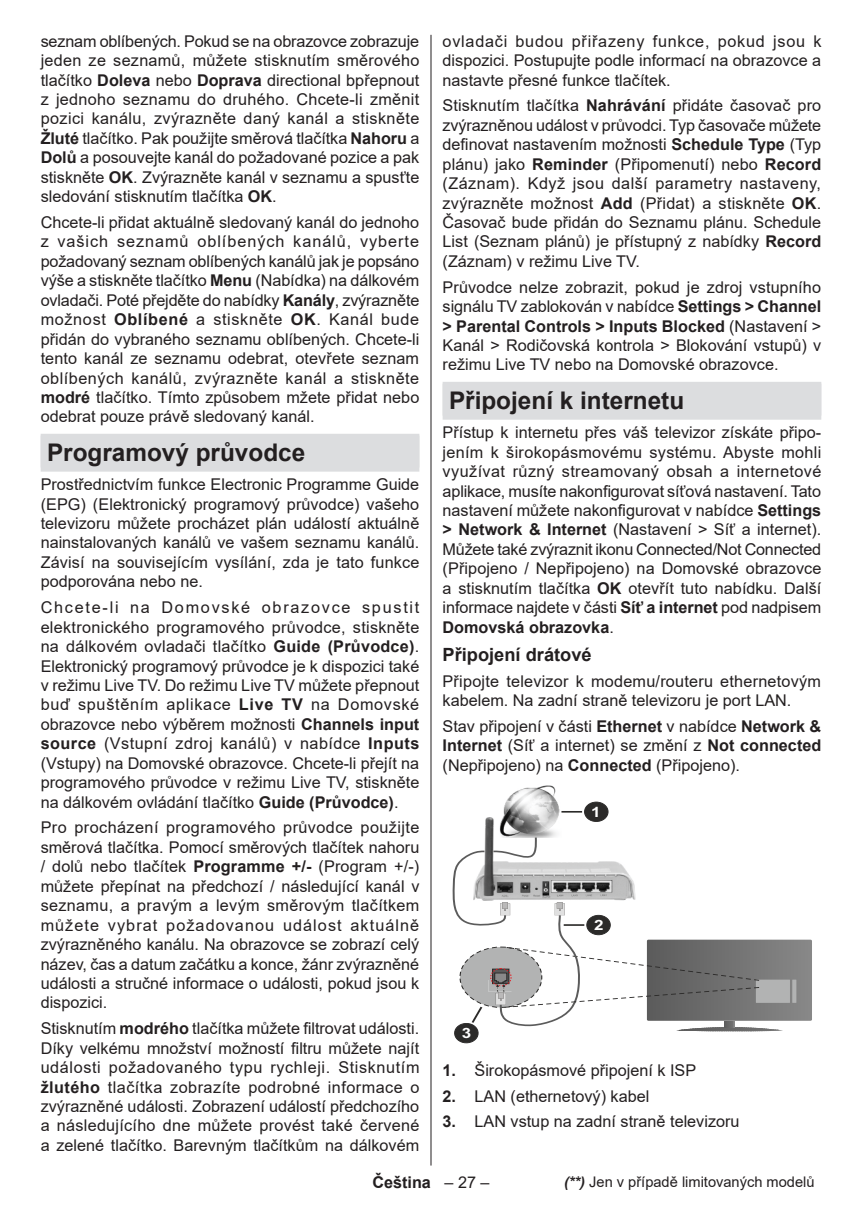
<style>
.page{position:relative;width:862px;height:1212px;background:#fff}
.page>*{position:absolute;margin:0;border:0;box-sizing:border-box;transform-origin:0 0}
.Heading_01{font:700 24.3px "Arial";color:#231f20}
.Subhead_1{font:700 18.22px "Arial";color:#231f20}
.Body_text{font:16.2px/19.3px "Arial";color:#231f20;text-align:justify}
.t1{font:700 16.2px "Arial";color:#231f20}
.t2{font:14.62px "Arial";color:#231f20}
.t3{font:700 14.17px "Arial";color:#fff;scale:1.2 1}
.s1{font-weight:700}
.s2{font-weight:400}
.s3{font-weight:700;font-style:italic}
</style>
<div class="page">
<hr style="left:430px;top:35px;width:1px;height:1130px;background:#231f20">
<div style="left:41px;top:434px;width:378px;height:33px;background:#dcdddf"></div>
<div style="left:41px;top:436px;width:378px;height:36px;background:#dcdddf"></div>
<div style="left:442px;top:382px;width:378px;height:34px;background:#dcdddf"></div>
<div style="left:442px;top:384px;width:378px;height:36px;background:#dcdddf"></div>
<img style="left:485px;top:818px;width:121px;height:18px">
<img style="left:498px;top:785px;width:63px;height:51px">
<svg style="left:452px;top:836px;width:359px;height:207px"></svg>
<hr style="left:561px;top:811px;width:20px;height:2px;background:#2b2a29">
<div style="left:584px;top:802px;width:23px;height:19px;background:#2b2a29;border-radius:50%"></div>
<div style="left:584px;top:802px;width:23px;height:20px;border:1px solid #2b2a29;border-radius:50%"></div>
<p class="Body_text" style="left:41px;top:31px;width:380px">seznam oblíbených. Pokud se na obrazovce zobrazuje jeden ze seznamů, můžete stisknutím směrového tlačítko <span class="s1">Doleva</span> nebo <span class="s1">Doprava</span> directional bpřepnout z jednoho seznamu do druhého. Chcete-li změnit pozici kanálu, zvýrazněte daný kanál a stiskněte <span class="s1">Žluté</span> tlačítko. Pak použijte směrová tlačítka <span class="s1">Nahoru</span> a <span class="s1">Dolů</span> a posouvejte kanál do požadované pozice a pak stiskněte <span class="s1">OK</span>. Zvýrazněte kanál v seznamu a spusťte sledování stisknutím tlačítka <span class="s1">OK</span>.</p>
<p class="Body_text" style="left:41px;top:212px;width:380px">Chcete-li přidat aktuálně sledovaný kanál do jednoho z vašich seznamů oblíbených kanálů, vyberte požadovaný seznam oblíbených kanálů jak je popsáno výše a stiskněte tlačítko <span class="s1">Menu</span> (Nabídka) na dálkovém ovladači. Poté přejděte do nabídky <span class="s1">Kanály</span>, zvýrazněte možnost <span class="s1">Oblíbené</span> a stiskněte <span class="s1">OK</span>. Kanál bude přidán do vybraného seznamu oblíbených. Chcete-li tento kanál ze seznamu odebrat, otevřete seznam oblíbených kanálů, zvýrazněte kanál a stiskněte <span class="s1">modré</span> tlačítko. Tímto způsobem mžete přidat nebo odebrat pouze právě sledovaný kanál.</p>
<p class="Heading_01" style="left:47px;top:435px;width:259px">Programový průvodce</p>
<p class="Body_text" style="left:41px;top:475px;width:380px">Prostřednictvím funkce Electronic Programme Guide (EPG) (Elektronický programový průvodce) vašeho televizoru můžete procházet plán událostí aktuálně nainstalovaných kanálů ve vašem seznamu kanálů.<br>Závisí na souvisejícím vysílání, zda je tato funkce podporována nebo ne.</p>
<p class="Body_text" style="left:41px;top:598px;width:380px">Chcete-li na Domovské obrazovce spustit elektronického programového průvodce, stiskněte na dálkovém ovladači tlačítko <span class="s1">Guide (Průvodce)</span>.<br>Elektronický programový průvodce je k dispozici také v režimu Live TV. Do režimu Live TV můžete přepnout buď spuštěním aplikace <span class="s1">Live TV</span> na Domovské obrazovce nebo výběrem možnosti <span class="s1">Channels input source</span> (Vstupní zdroj kanálů) v nabídce <span class="s1">Inputs </span>(Vstupy) na Domovské obrazovce. Chcete-li přejít na programového průvodce v režimu Live TV, stiskněte na dálkovém ovládání tlačítko <span class="s1">Guide (Průvodce)</span>.</p>
<p class="Body_text" style="left:41px;top:818px;width:380px">Pro procházení programového průvodce použijte směrová tlačítka. Pomocí směrových tlačítek nahoru / dolů nebo tlačítek <span class="s1">Programme +/-</span> (Program +/-) můžete přepínat na předchozí / následující kanál v seznamu, a pravým a levým směrovým tlačítkem můžete vybrat požadovanou událost aktuálně zvýrazněného kanálu. Na obrazovce se zobrazí celý název, čas a datum začátku a konce, žánr zvýrazněné události a stručné informace o události, pokud jsou k dispozici.</p>
<p class="Body_text" style="left:41px;top:1019px;width:380px">Stisknutím <span class="s1">modrého</span> tlačítka můžete filtrovat události.<br>Díky velkému množství možností filtru můžete najít události požadovaného typu rychleji. Stisknutím <span class="s1">žlutého</span> tlačítka zobrazíte podrobné informace o zvýrazněné události. Zobrazení událostí předchozího a následujícího dne můžete provést také červené a zelené tlačítko. Barevným tlačítkům na dálkovém</p>
<p class="Body_text" style="left:442px;top:31px;width:380px">ovladači budou přiřazeny funkce, pokud jsou k dispozici. Postupujte podle informací na obrazovce a nastavte přesné funkce tlačítek.</p>
<p class="Body_text" style="left:442px;top:96px;width:380px">Stisknutím tlačítka <span class="s1">Nahrávání</span> přidáte časovač pro zvýrazněnou událost v průvodci. Typ časovače můžete definovat nastavením možnosti <span class="s1">Schedule Type</span> (Typ plánu) jako <span class="s1">Reminder</span> (Připomenutí) nebo <span class="s1">Record </span>(Záznam). Když jsou další parametry nastaveny, zvýrazněte možnost <span class="s1">Add</span> (Přidat) a stiskněte <span class="s1">OK</span>.<br>Časovač bude přidán do Seznamu plánu. Schedule List (Seznam plánů) je přístupný z nabídky <span class="s1">Record </span>(Záznam) v režimu Live TV.</p>
<p class="Body_text" style="left:442px;top:277px;width:380px">Průvodce nelze zobrazit, pokud je zdroj vstupního signálu TV zablokován v nabídce <span class="s1">Settings &gt; Channel &gt; Parental Controls &gt; Inputs Blocked</span> (Nastavení &gt; Kanál &gt; Rodičovská kontrola &gt; Blokování vstupů) v režimu Live TV nebo na Domovské obrazovce.</p>
<p class="Heading_01" style="left:448px;top:383px;width:236px">Připojení k internetu</p>
<p class="Body_text" style="left:442px;top:423px;width:380px">Přístup k internetu přes váš televizor získáte připo&shy;jením k širokopásmovému systému. Abyste mohli využívat různý streamovaný obsah a internetové aplikace, musíte nakonfigurovat síťová nastavení. Tato nastavení můžete nakonfigurovat v nabídce <span class="s1">Settings &gt; Network &amp; Internet</span> (Nastavení &gt; Síť a internet).<br>Můžete také zvýraznit ikonu Connected/Not Connected (Připojeno / Nepřipojeno) na Domovské obrazovce a stisknutím tlačítka <span class="s1">OK</span> otevřít tuto nabídku. Další informace najdete v části <span class="s1">Síť a internet</span> pod nadpisem <span class="s1">Domovská obrazovka</span>.</p>
<p class="Subhead_1" style="left:442px;top:642px;width:150px">Připojení drátové</p>
<p class="Body_text" style="left:442px;top:671px;width:379px">Připojte televizor k modemu/routeru ethernetovým kabelem. Na zadní straně televizoru je port LAN.</p>
<p class="Body_text" style="left:442px;top:716px;width:380px">Stav připojení v části <span class="s1">Ethernet</span> v nabídce <span class="s1">Network &amp; Internet</span> (Síť a internet) se změní z <span class="s1">Not connected </span>(Nepřipojeno) na <span class="s1">Connected</span> (Připojeno).</p>
<p class="t3" style="left:590px;top:802px;width:9px">1</p>
<p class="t3" style="left:461px;top:1024px;width:9px">3</p>
<p class="t3" style="left:593px;top:916px;width:9px">2</p>
<p class="Body_text" style="left:442px;top:1060px;width:255px"><span class="s1">1.</span> Širokopásmové připojení k ISP</p>
<p class="Body_text" style="left:442px;top:1086px;width:208px"><span class="s1">2.</span> LAN (ethernetový) kabel</p>
<p class="Body_text" style="left:442px;top:1112px;width:298px"><span class="s1">3.</span> LAN vstup na zadní straně televizoru</p>
<p class="t1" style="left:372px;top:1171px;width:119px">Čeština <span class="s2">– 27 –</span></p>
<p class="t2" style="left:563px;top:1172px;width:252px"><span class="s3">(**)</span> Jen v případě limitovaných modelů</p>
</div>
